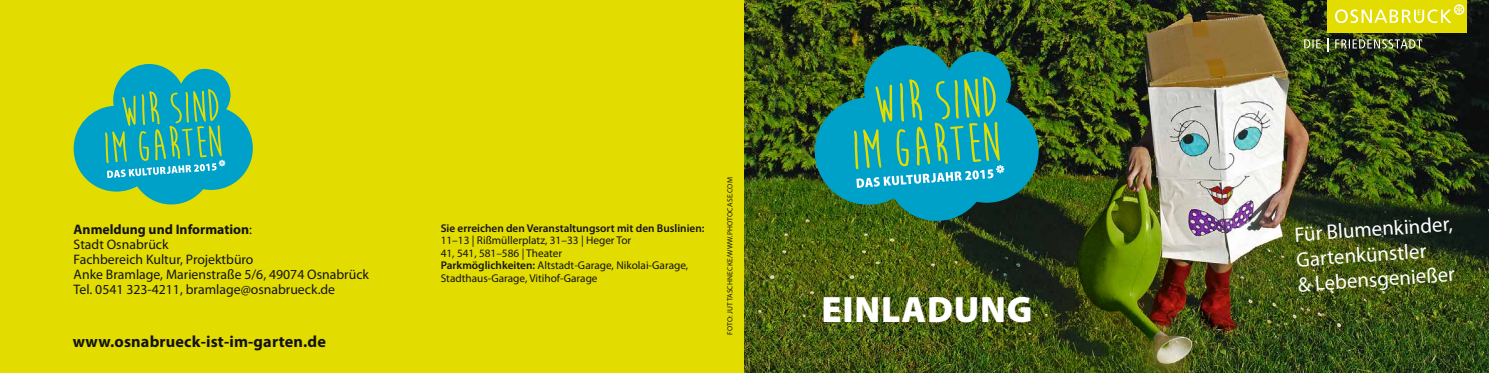
<style>
.page{position:relative;width:1489px;height:373px;background:#fff}
.page>*{position:absolute;margin:0;border:0;box-sizing:border-box;transform-origin:0 0}
.t1{font:900 36.75px "Myriad Pro";letter-spacing:.02em;color:#fff}
.t2{font:20.88px/25px "Myriad Pro";color:#fff}
.t3{font:700 16.25px "Myriad Pro";letter-spacing:.01em;color:#141314}
.t4{font:13.75px/15px "Myriad Pro";color:#141314}
.t5{font:11.25px/12.5px "Myriad Pro";color:#141314}
.t6{font:600 11.25px "Myriad Pro";color:#141314}
.t7{font:7.5px "Myriad Pro";letter-spacing:.02em;color:#141314}
.s1{font-weight:700}
.s2{font-weight:600}
</style>
<div class="page">
<div style="left:0;top:0;width:744px;height:372px;background:#e2dc00"></div>
<img style="left:744px;top:0;width:744px;height:372px">
<img style="left:814px;top:45px;width:224px;height:175px">
<svg style="left:853px;top:76px;width:151px;height:111px;background:#2eaca9"></svg>
<div style="left:1327px;top:0;width:139px;height:33px;background:#e2dc00"></div>
<svg style="left:1335px;top:4px;width:129px;height:19px"></svg>
<svg style="left:1327px;top:39px;width:1px;height:13px"></svg>
<svg style="left:1335px;top:39px;width:86px;height:9px"></svg>
<svg style="left:1304px;top:39px;width:16px;height:9px"></svg>
<svg style="left:74px;top:64px;width:179px;height:140px;fill:#00a1c9"></svg>
<svg style="left:105px;top:89px;width:120px;height:89px;background:#30aea8"></svg>
<p class="t4" style="left:74px;top:222px;width:297px"><span class="s1">Anmeldung und Information</span>:<br>Stadt Osnabrück<br>Fachbereich Kultur, Projektbüro<br>Anke Bramlage, Marienstraße 5/6, 49074 Osnabrück Tel. 0541 323-4211, bramlage@osnabrueck.de</p>
<p class="t3" style="left:73px;top:335px;width:255px">www.osnabrueck-ist-im-garten.de</p>
<p class="t6" style="left:441px;top:223px;width:265px">Sie erreichen den Veranstaltungsort mit den Buslinien:</p>
<p class="t5" style="left:441px;top:235px;width:249px">11–13 | Rißmüllerplatz, 31–33 | Heger Tor<br>41, 541, 581–586 | Theater<br><span class="s2">Parkmöglichkeiten:</span> Altstadt-Garage, Nikolai-Garage, Stadthaus-Garage, Vitihof-Garage</p>
<p class="t7" style="left:727px;top:334px;width:159px;rotate:-90deg">FOTO: JUTTASCHNECKE/WWW.PHOTOCASE.COM</p>
<h1 class="t1" style="left:821px;top:287px;width:212px">EINLADUNG</h1>
<h2 class="t2" style="left:1293px;top:223px;width:160px;rotate:-4deg">Für Blumenkinder,<br>Gartenkünstler<br>&amp; Lebensgenießer</h2>
</div>
